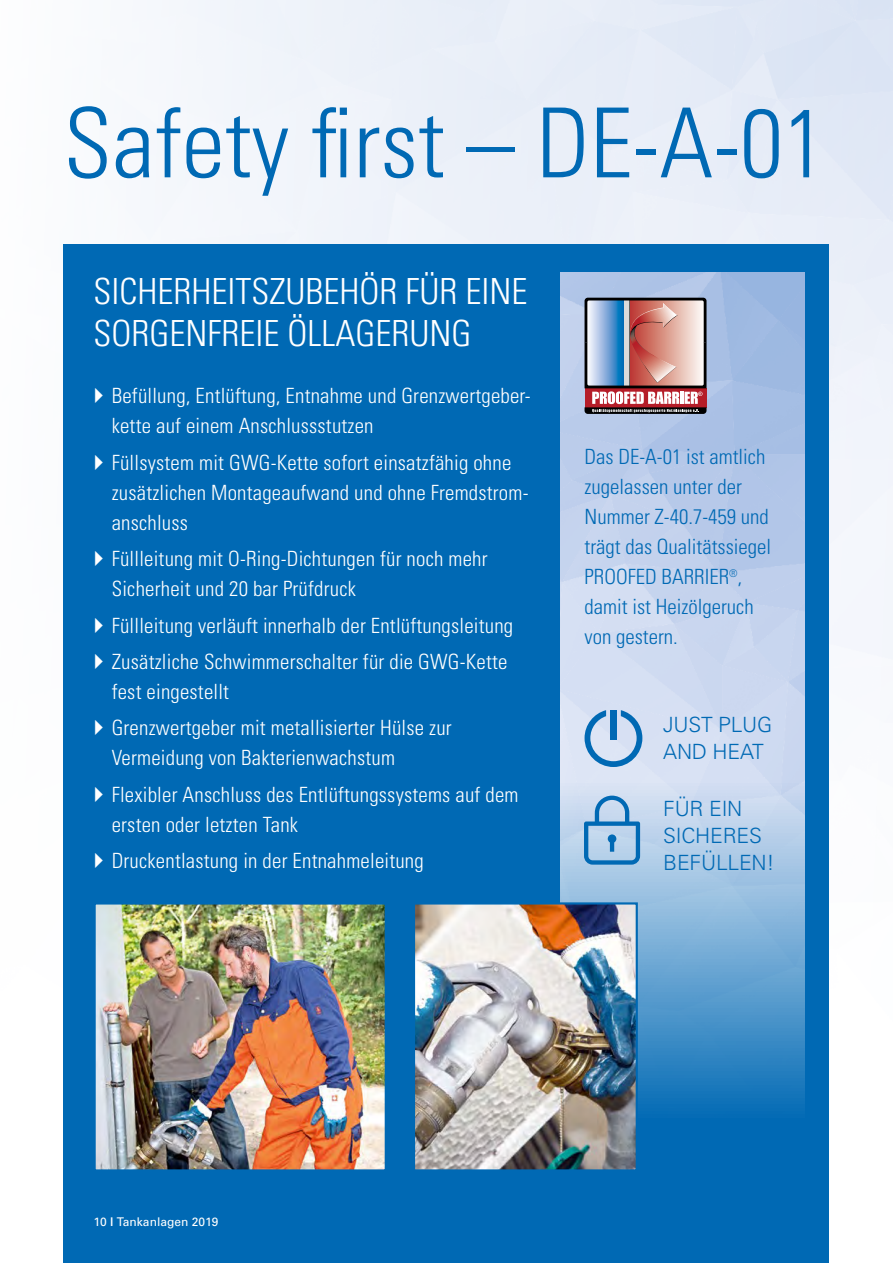
<style>
.page{position:relative;width:893px;height:1263px;background:#fff}
.page>*{position:absolute;margin:0;border:0;box-sizing:border-box;transform-origin:0 0}
.t1{font:300 condensed 96.6px "Univers";color:#0069b4}
.t2{font:300 condensed 36px/42px "Univers";color:#fff}
.t3{font:300 condensed 21px/30px "Univers";letter-spacing:.01em;color:#fff}
.t4{font:300 condensed 21px/30px "Univers";color:#0069b4}
.t5{font:300 21px/27px "Univers";letter-spacing:-.01em;color:#0069b4}
.t6{font:12px "Univers";color:#fff}
.s1{font-weight:900}
</style>
<div class="page">
<img style="left:63px;top:0;width:830px;height:1263px">
<div style="left:64px;top:244px;width:765px;height:1019px;background:#0069b4"></div>
<img style="left:560px;top:272px;width:244px;height:836px">
<svg style="left:585px;top:298px;width:121px;height:116px;background:#ab8b92"></svg>
<svg style="left:585px;top:710px;width:57px;height:57px"></svg>
<img style="left:416px;top:905px;width:219px;height:263px">
<div style="left:413px;top:902px;width:225px;height:269px;border:2px solid #0069b4"></div>
<img style="left:97px;top:905px;width:287px;height:263px">
<div style="left:94px;top:902px;width:293px;height:269px;border:2px solid #0069b4"></div>
<svg style="left:584px;top:796px;width:56px;height:69px"></svg>
<h1 class="t1" style="left:64px;top:85px;width:763px">Safety first – DE-A-01</h1>
<h2 class="t2" style="left:94px;top:270px;width:435px">SICHERHEITSZUBEHÖR FÜR EINE<br>SORGENFREIE ÖLLAGERUNG</h2>
<p class="t3" style="left:112px;top:381px;width:420px">Befüllung, Entlüftung, Entnahme und Grenzwertgeber&shy;kette auf einem Anschlussstutzen</p>
<p class="t3" style="left:112px;top:447px;width:418px">Füllsystem mit GWG-Kette sofort einsatzfähig ohne zusätzlichen Montageaufwand und ohne Fremdstrom&shy;anschluss</p>
<p class="t3" style="left:112px;top:543px;width:377px">Füllleitung mit O-Ring-Dichtungen für noch mehr<br>Sicherheit und 20 bar Prüfdruck</p>
<p class="t3" style="left:112px;top:607px;width:403px;line-height:36.3px">Füllleitung verläuft innerhalb der Entlüftungsleitung<br>Zusätzliche Schwimmerschalter für die GWG-Kette</p>
<p class="t3" style="left:112px;top:673px;width:342px;line-height:36.3px">fest eingestellt<br>Grenzwertgeber mit metallisierter Hülse zur</p>
<p class="t3" style="left:112px;top:739px;width:408px;line-height:36.3px">Vermeidung von Bakterienwachstum<br>Flexibler Anschluss des Entlüftungssystems auf dem</p>
<p class="t3" style="left:112px;top:806px;width:314px;line-height:36.3px">ersten oder letzten Tank<br>Druckentlastung in der Entnahmeleitung</p>
<p class="t4" style="left:585px;top:441px;width:188px">Das DE-A-01 ist amtlich zugelassen unter der<br>Nummer Z-40.7-459 und trägt das Qualitätssiegel<br>PROOFED BARRIER<sup>®</sup>, damit ist Heizölgeruch von gestern.</p>
<p class="t5" style="left:663px;top:710px;width:111px">JUST PLUG<br>AND HEAT</p>
<p class="t5" style="left:663px;top:794px;width:113px">FÜR EIN<br>SICHERES<br>BEFÜLLEN!</p>
<p class="t6" style="left:94px;top:1214px;width:126px">10 <span class="s1">|</span> Tankanlagen 2019</p>
</div>
